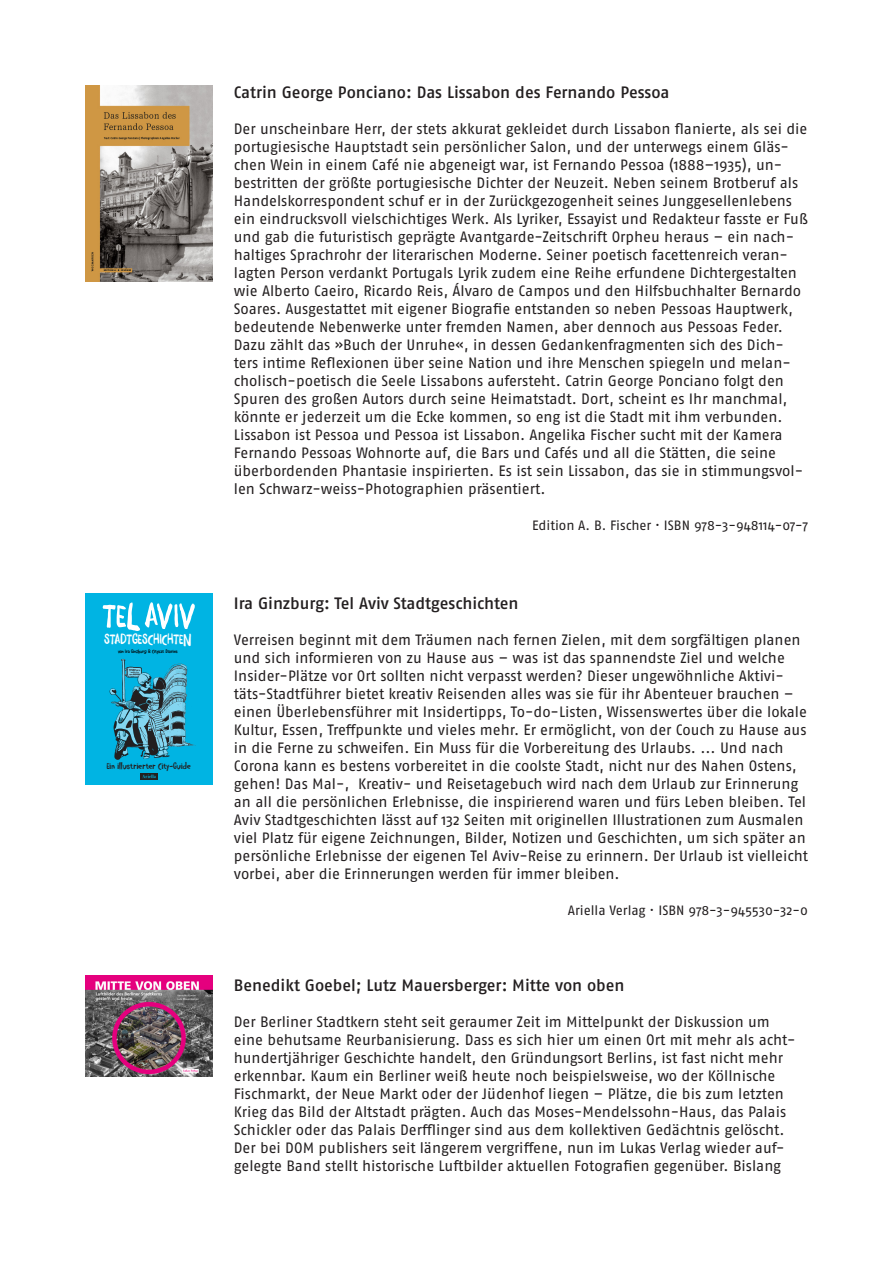
<style>
.page{position:relative;width:893px;height:1263px;background:#fff}
.page>*{position:absolute;margin:0;border:0;box-sizing:border-box;transform-origin:0 0}
.t1{font:500 16.5px "Fago Pro";letter-spacing:-.005em;color:#231f20}
.t2{font:15px/18px "Fago Pro";letter-spacing:-.005em;color:#231f20}
.t3{font:14.1px "Daft Brush Text";letter-spacing:-.005em;color:#fff}
.t4{font:13.5px "Fago Pro";letter-spacing:-.005em;color:#231f20}
.t5{font:8.85px "Daft Brush Text";letter-spacing:.005em;color:#231f20}
.t6{font:4.95px "Daft Brush Text";color:#000001}
.t7{font:700 4.95px "Bodoni Svty Two ITCTT";color:#00b4e3}
</style>
<div class="page">
<div style="left:85px;top:594px;width:128px;height:191px;background:#00b4e3"></div>
<svg style="left:109px;top:659px;width:87px;height:101px"></svg>
<div style="left:140px;top:773px;width:18px;height:7px;background:#231f20"></div>
<svg style="left:103px;top:602px;width:92px;height:29px"></svg>
<img style="left:85px;top:85px;width:128px;height:197px">
<img style="left:85px;top:975px;width:127px;height:101px">
<p class="t3" style="left:104px;top:629px;width:89px">STADTGESCHICHTEN</p>
<p class="t6" style="left:118px;top:648px;width:61px">von Ira Ginzburg &amp; Citykat Stories</p>
<p class="t5" style="left:107px;top:760px;width:86px">Ein illustrierter City-Guide</p>
<p class="t7" style="left:142px;top:773px;width:15px;rotate:1deg">Ariella</p>
<p class="t1" style="left:234px;top:82px;width:437px">Catrin George Ponciano: Das Lissabon des Fernando Pessoa</p>
<p class="t2" style="left:234px;top:120px;width:575px">Der unscheinbare Herr, der stets akkurat gekleidet durch Lissabon flanierte, als sei die portugiesische Hauptstadt sein persönlicher Salon, und der unterwegs einem Gläs&shy;chen Wein in einem Café nie abgeneigt war, ist Fernando Pessoa (1888–1935), un&shy;bestritten der größte portugiesische Dichter der Neuzeit. Neben seinem Brotberuf als Handelskorrespondent schuf er in der Zurückgezogenheit seines Junggesellenlebens ein eindrucksvoll vielschichtiges Werk. Als Lyriker, Essayist und Redakteur fasste er Fuß und gab die futuristisch geprägte Avantgarde-Zeitschrift Orpheu heraus – ein nach&shy;haltiges Sprachrohr der literarischen Moderne. Seiner poetisch facettenreich veran&shy;lagten Person verdankt Portugals Lyrik zudem eine Reihe erfundene Dichtergestalten wie Alberto Caeiro, Ricardo Reis, Álvaro de Campos und den Hilfsbuchhalter Bernardo Soares. Ausgestattet mit eigener Biografie entstanden so neben Pessoas Hauptwerk, bedeutende Nebenwerke unter fremden Namen, aber dennoch aus Pessoas Feder.<br>Dazu zählt das »Buch der Unruhe«, in dessen Gedankenfragmenten sich des Dich&shy;ters intime Reflexionen über seine Nation und ihre Menschen spiegeln und melan&shy;cholisch-poetisch die Seele Lissabons aufersteht. Catrin George Ponciano folgt den Spuren des großen Autors durch seine Heimatstadt. Dort, scheint es Ihr manchmal, könnte er jederzeit um die Ecke kommen, so eng ist die Stadt mit ihm verbunden.<br>Lissabon ist Pessoa und Pessoa ist Lissabon. Angelika Fischer sucht mit der Kamera Fernando Pessoas Wohnorte auf, die Bars und Cafés und all die Stätten, die seine überbordenden Phantasie inspirierten. Es ist sein Lissabon, das sie in stimmungsvol&shy;len Schwarz-weiss-Photographien präsentiert.</p>
<p class="t4" style="left:532px;top:517px;width:277px">Edition A. B. Fischer · ISBN 978-3-948114-07-7</p>
<p class="t1" style="left:234px;top:594px;width:286px">Ira Ginzburg: Tel Aviv Stadtgeschichten</p>
<p class="t2" style="left:234px;top:631px;width:576px">Verreisen beginnt mit dem Träumen nach fernen Zielen, mit dem sorgfältigen planen und sich informieren von zu Hause aus – was ist das spannendste Ziel und welche Insider-Plätze vor Ort sollten nicht verpasst werden? Dieser ungewöhnliche Aktivi&shy;täts-Stadtführer bietet kreativ Reisenden alles was sie für ihr Abenteuer brauchen – einen Überlebensführer mit Insidertipps, To-do-Listen, Wissenswertes über die lokale Kultur, Essen, Treffpunkte und vieles mehr. Er ermöglicht, von der Couch zu Hause aus in die Ferne zu schweifen. Ein Muss für die Vorbereitung des Urlaubs. ... Und nach Corona kann es bestens vorbereitet in die coolste Stadt, nicht nur des Nahen Ostens, gehen! Das Mal-, Kreativ- und Reisetagebuch wird nach dem Urlaub zur Erinnerung an all die persönlichen Erlebnisse, die inspirierend waren und fürs Leben bleiben. Tel Aviv Stadtgeschichten lässt auf 132 Seiten mit originellen Illustrationen zum Ausmalen viel Platz für eigene Zeichnungen, Bilder, Notizen und Geschichten, um sich später an persönliche Erlebnisse der eigenen Tel Aviv-Reise zu erinnern. Der Urlaub ist vielleicht vorbei, aber die Erinnerungen werden für immer bleiben.</p>
<p class="t4" style="left:568px;top:903px;width:241px">Ariella Verlag · ISBN 978-3-945530-32-0</p>
<p class="t1" style="left:234px;top:975px;width:392px">Benedikt Goebel; Lutz Mauersberger: Mitte von oben</p>
<p class="t2" style="left:234px;top:1013px;width:563px">Der Berliner Stadtkern steht seit geraumer Zeit im Mittelpunkt der Diskussion um eine behutsame Reurbanisierung. Dass es sich hier um einen Ort mit mehr als acht&shy;hundertjähriger Geschichte handelt, den Gründungsort Berlins, ist fast nicht mehr erkennbar. Kaum ein Berliner weiß heute noch beispielsweise, wo der Köllnische Fischmarkt, der Neue Markt oder der Jüdenhof liegen – Plätze, die bis zum letzten Krieg das Bild der Altstadt prägten. Auch das Moses-Mendelssohn-Haus, das Palais Schickler oder das Palais Derfflinger sind aus dem kollektiven Gedächtnis gelöscht.<br>Der bei DOM publishers seit längerem vergriffene, nun im Lukas Verlag wieder auf&shy;gelegte Band stellt historische Luftbilder aktuellen Fotografien gegenüber. Bislang</p>
</div>
